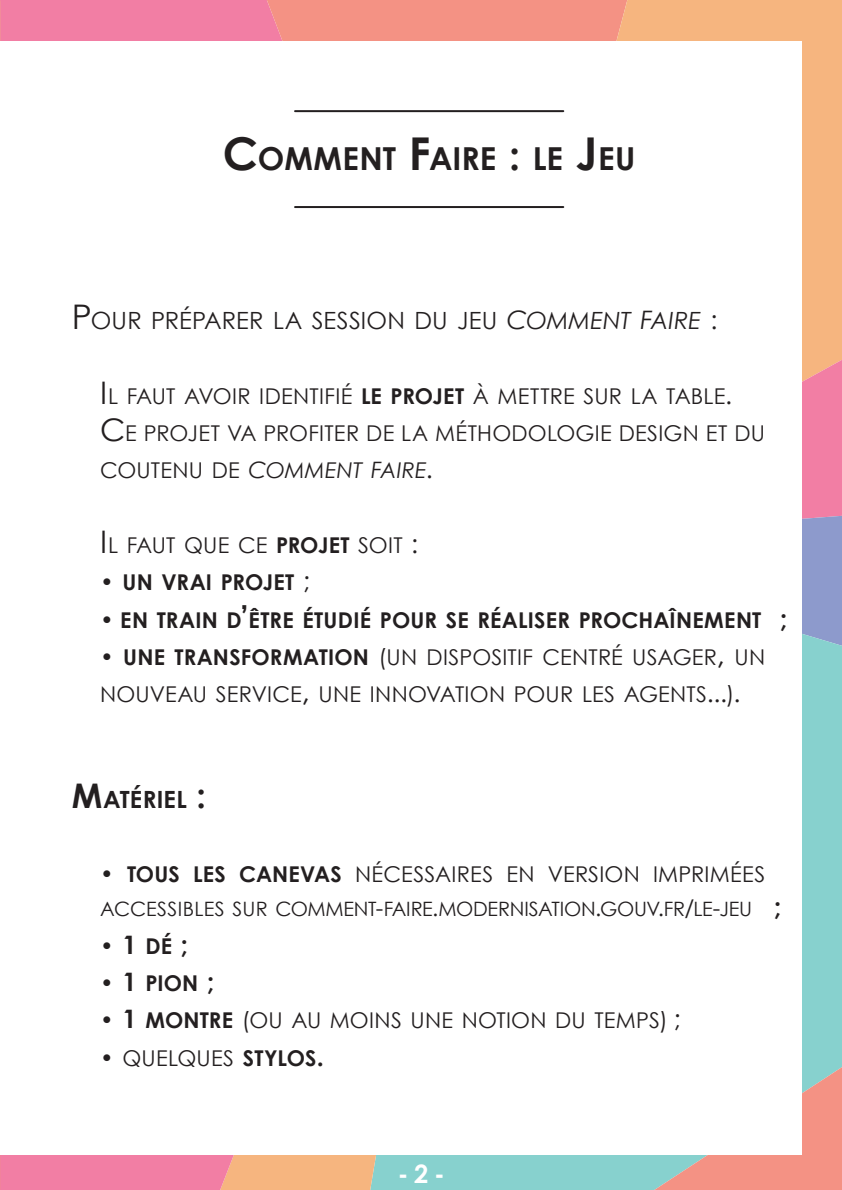
<style>
.page{position:relative;width:842px;height:1190px;background:#fff}
.page>*{position:absolute;margin:0;border:0;box-sizing:border-box;transform-origin:0 0}
.t1{font:700 31.6px "Century Gothic";letter-spacing:.005em;color:#231f20}
.t2{font:700 25.4px "Century Gothic";color:#231f20}
.t3{font:700 25.4px "Century Gothic";color:#fff}
.t4{font:23.8px "Century Gothic";letter-spacing:.005em;color:#231f20}
.t5{font:700 23.8px "Century Gothic";letter-spacing:.01em;color:#231f20}
.t6{font:21.8px/37.2px "Century Gothic";letter-spacing:.01em;color:#231f20}
.t7{font:700 21.8px "Century Gothic";letter-spacing:.005em;color:#231f20}
.t8{font:19.8px "Century Gothic";letter-spacing:-.01em;color:#231f20}
.s1{font-size:45.2px}
.s2{font-size:39.6px}
.s3{font-size:34px}
.s4{font-style:italic;font-size:25.4px}
.s5{font-style:italic}
.s6{font-size:25.4px}
.s7{font-size:31px}
.s8{font-weight:700}
.s9{font-style:italic;font-size:22.6px}
.s10{font-weight:400;font-size:22.6px}
.s11{font-weight:400;font-size:25.4px}
.s12{font-size:22.6px}
.s13{font-weight:700;font-size:22.6px}
.s14{font-size:21.8px}
.s15{font-weight:700;font-size:25.4px}
</style>
<div class="page">
<div style="left:0;top:0;width:267px;height:41px;background:#f27ea4"></div>
<div style="left:267px;top:0;width:311px;height:41px;background:#f49284"></div>
<svg style="left:578px;top:0;width:263px;height:360px;background:#f5b27f"></svg>
<svg style="left:802px;top:360px;width:39px;height:273px;background:#c78cb3"></svg>
<div style="left:411px;top:633px;width:430px;height:556px;background:#87d1ce"></div>
<svg style="left:654px;top:1067px;width:187px;height:122px;background:#e49e92"></svg>
<svg style="left:315px;top:1155px;width:96px;height:34px;background:#cac09e"></svg>
<svg style="left:0;top:1155px;width:315px;height:34px;background:#f38d99"></svg>
<div style="left:0;top:41px;width:801px;height:1113px;background:#fff"></div>
<hr style="left:295px;top:110px;width:268px;height:2px;background:#231f20">
<hr style="left:295px;top:206px;width:268px;height:2px;background:#231f20">
<h1 class="t1" style="left:223px;top:135px;width:414px"><span class="s1">C</span>OMMENT <span class="s1">F</span>AIRE <span class="s2">:</span> LE <span class="s1">J</span>EU</h1>
<p class="t4" style="left:72px;top:304px;width:646px"><span class="s3">P</span>OUR PRÉPARER LA SESSION DU JEU <span class="s4">C</span><span class="s5">OMMENT</span> <span class="s4">F</span><span class="s5">AIRE</span> <span class="s6">:</span></p>
<p class="t6" style="left:100px;top:377px;width:666px"><span class="s7">I</span>L FAUT AVOIR IDENTIFIÉ <span class="s8">LE PROJET</span> À METTRE SUR LA TABLE<span class="s6">.<br></span><span class="s7">C</span>E PROJET VA PROFITER DE LA MÉTHODOLOGIE DESIGN ET DU<br>COUTENU DE <span class="s9">C</span><span class="s5">OMMENT</span> <span class="s9">F</span><span class="s5">AIRE</span><span class="s6">.</span></p>
<p class="t6" style="left:100px;top:526px;width:319px"><span class="s7">I</span>L FAUT QUE CE <span class="s8">PROJET</span> SOIT <span class="s6">:</span></p>
<p class="t7" style="left:100px;top:566px;width:211px"><span class="s10">•</span> UN VRAI PROJET <span class="s11">;</span></p>
<p class="t7" style="left:100px;top:603px;width:662px"><span class="s10">•</span> EN TRAIN D<span class="s7">’</span>ÊTRE ÉTUDIÉ POUR SE RÉALISER PROCHAÎNEMENT</p>
<p class="t6" style="left:100px;top:638px;width:666px"><span class="s12">•</span> <span class="s8">UNE TRANSFORMATION</span> <span class="s12">(</span>UN DISPOSITIF CENTRÉ USAGER<span class="s7">,</span> UN<br>NOUVEAU SERVICE<span class="s7">,</span> UNE INNOVATION POUR LES AGENTS<span class="s6">...</span><span class="s12">)</span><span class="s6">.</span></p>
<p class="t2" style="left:779px;top:599px;width:9px">;</p>
<p class="t5" style="left:72px;top:781px;width:136px"><span class="s3">M</span>ATÉRIEL <span class="s3">:</span></p>
<p class="t6" style="left:100px;top:855px;width:666px"><span class="s13">•</span> <span class="s8">TOUS LES CANEVAS</span> NÉCESSAIRES EN VERSION IMPRIMÉES</p>
<p class="t8" style="left:100px;top:895px;width:653px">ACCESSIBLES SUR COMMENT<span class="s12">-</span>FAIRE<span class="s12">.</span>MODERNISATION<span class="s12">.</span>GOUV<span class="s12">.</span>FR<span class="s12">/</span>LE<span class="s12">-</span>JEU</p>
<p class="t2" style="left:100px;top:925px;width:89px"><span class="s12">•</span>1<span class="s14">DÉ</span>;</p>
<p class="t7" style="left:100px;top:966px;width:115px"><span class="s12">•</span> <span class="s6">1</span> PION <span class="s6">;</span></p>
<p class="t6" style="left:100px;top:1001px;width:582px"><span class="s13">•</span> <span class="s15">1</span> <span class="s8">MONTRE</span> <span class="s12">(</span>OU AU MOINS UNE NOTION DU TEMPS<span class="s12">)</span> <span class="s6">;</span></p>
<p class="t6" style="left:100px;top:1038px;width:225px"><span class="s13">•</span> QUELQUES <span class="s8">STYLOS</span><span class="s15">.</span></p>
<p class="t2" style="left:773px;top:888px;width:9px">;</p>
<p class="t3" style="left:397px;top:1154px;width:49px">- 2 -</p>
</div>
